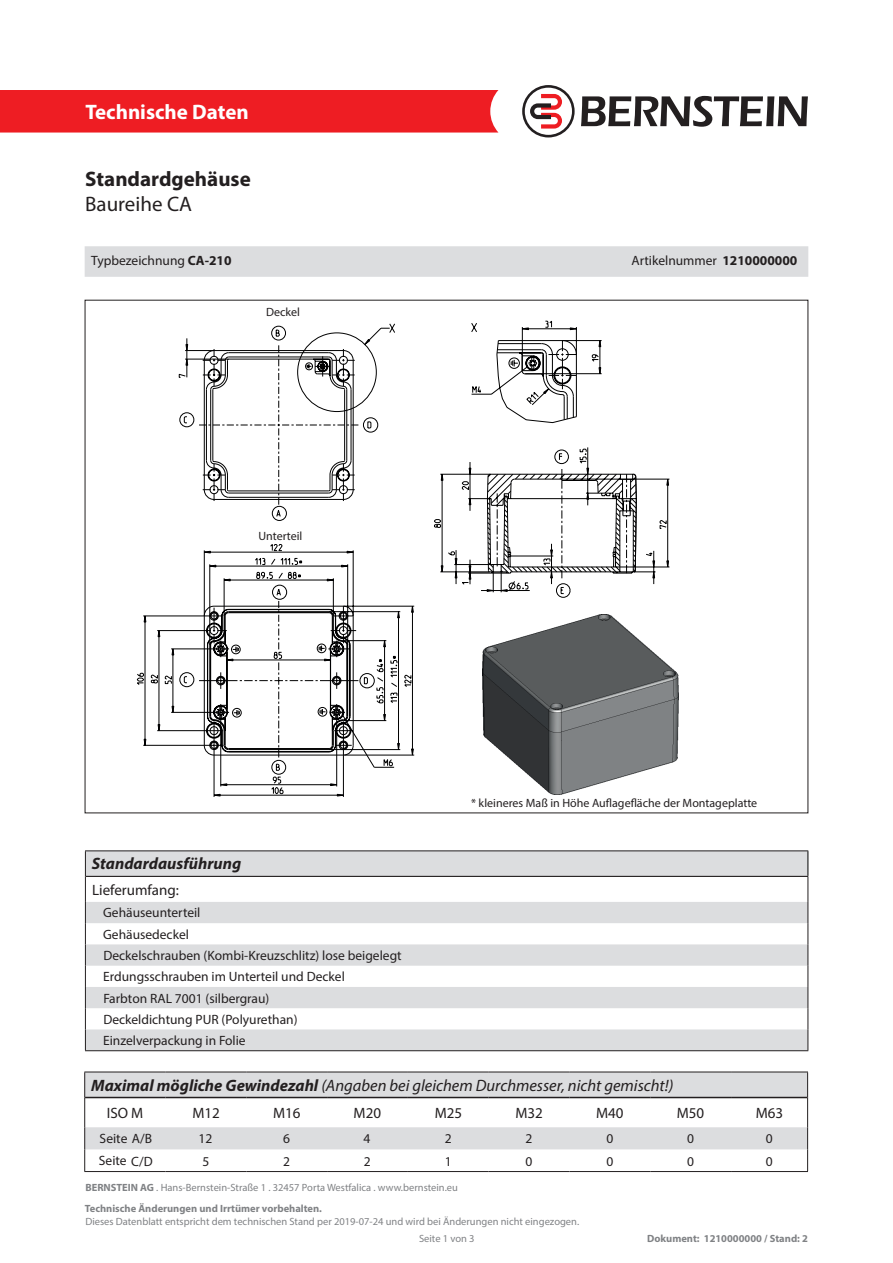
<style>
.page{position:relative;width:893px;height:1263px;background:#fff}
.page>*{position:absolute;margin:0;border:0;box-sizing:border-box;transform-origin:0 0}
.t1{font:700 21px "Myriad Pro";color:#fff}
.t2{font:700 21px "Myriad Pro";color:#231f20}
.t3{font:21px "Myriad Pro";color:#231f20}
.t4{font:italic 16.5px "Myriad Pro";color:#231f20}
.t5{font:italic 700 16.5px "Myriad Pro";color:#231f20}
.t6{font:15px "Myriad Pro";color:#231f20}
.t7{font:13.5px "Myriad Pro";color:#231f20}
.t8{font:12px "Myriad Pro";color:#231f20}
.t9{font:10.5px "Myriad Pro";color:#808285}
.t10{font:700 10.5px "Myriad Pro";color:#808285}
.s1{font-weight:700}
</style>
<div class="page">
<div style="left:0;top:90px;width:498px;height:43px;background:#ee1d23"></div>
<svg style="left:581px;top:96px;width:227px;height:31px"></svg>
<svg style="left:522px;top:85px;width:53px;height:52px"></svg>
<div style="left:85px;top:246px;width:723px;height:31px;background:#dcdddf"></div>
<svg style="left:86px;top:851px;width:721px;height:25px;background:#d7d8da"></svg>
<svg style="left:86px;top:902px;width:721px;height:148px;fill:#dcdddf"></svg>
<hr style="left:85px;top:850px;width:723px;height:1px;background:#231f20">
<svg style="left:85px;top:851px;width:1px;height:199px"></svg>
<hr style="left:85px;top:1050px;width:723px;height:1px;background:#231f20">
<svg style="left:807px;top:851px;width:1px;height:199px"></svg>
<hr style="left:86px;top:876px;width:722px;height:1px;background:#231f20">
<svg style="left:85px;top:1072px;width:722px;height:77px;fill:#dcdddf"></svg>
<hr style="left:85px;top:1097px;width:81px;height:1px;background:#231f20">
<hr style="left:166px;top:1097px;width:80px;height:1px;background:#231f20">
<hr style="left:246px;top:1097px;width:81px;height:1px;background:#231f20">
<hr style="left:327px;top:1097px;width:81px;height:1px;background:#231f20">
<hr style="left:408px;top:1097px;width:81px;height:1px;background:#231f20">
<hr style="left:489px;top:1097px;width:80px;height:1px;background:#231f20">
<hr style="left:569px;top:1097px;width:81px;height:1px;background:#231f20">
<hr style="left:650px;top:1097px;width:81px;height:1px;background:#231f20">
<hr style="left:731px;top:1097px;width:76px;height:1px;background:#231f20">
<svg style="left:807px;top:1072px;width:1px;height:25px"></svg>
<hr style="left:84px;top:1071px;width:82px;height:1px;background:#231f20">
<svg style="left:84px;top:1072px;width:1px;height:25px"></svg>
<hr style="left:166px;top:1071px;width:80px;height:1px;background:#231f20">
<hr style="left:246px;top:1071px;width:81px;height:1px;background:#231f20">
<hr style="left:327px;top:1071px;width:81px;height:1px;background:#231f20">
<hr style="left:408px;top:1071px;width:81px;height:1px;background:#231f20">
<hr style="left:489px;top:1071px;width:80px;height:1px;background:#231f20">
<hr style="left:569px;top:1071px;width:81px;height:1px;background:#231f20">
<hr style="left:650px;top:1071px;width:81px;height:1px;background:#231f20">
<hr style="left:731px;top:1071px;width:77px;height:1px;background:#231f20">
<hr style="left:84px;top:1097px;width:1px;height:30px;background:#231f20">
<hr style="left:807px;top:1097px;width:1px;height:30px;background:#231f20">
<svg style="left:84px;top:1127px;width:1px;height:44px"></svg>
<svg style="left:807px;top:1127px;width:1px;height:44px"></svg>
<hr style="left:84px;top:1171px;width:82px;height:1px;background:#231f20">
<hr style="left:166px;top:1171px;width:80px;height:1px;background:#231f20">
<hr style="left:246px;top:1171px;width:81px;height:1px;background:#231f20">
<hr style="left:327px;top:1171px;width:81px;height:1px;background:#231f20">
<hr style="left:408px;top:1171px;width:81px;height:1px;background:#231f20">
<hr style="left:489px;top:1171px;width:80px;height:1px;background:#231f20">
<hr style="left:569px;top:1171px;width:81px;height:1px;background:#231f20">
<hr style="left:650px;top:1171px;width:81px;height:1px;background:#231f20">
<hr style="left:731px;top:1171px;width:77px;height:1px;background:#231f20">
<svg style="left:136px;top:320px;width:543px;height:477px"></svg>
<svg style="left:204px;top:340px;width:432px;height:416px"></svg>
<svg style="left:204px;top:343px;width:412px;height:380px"></svg>
<svg style="left:218px;top:365px;width:419px;height:350px"></svg>
<p class="t1" style="left:85px;top:98px;width:165px">Technische Daten</p>
<p class="t2" style="left:85px;top:165px;width:167px">Standardgehäuse</p>
<p class="t3" style="left:85px;top:191px;width:108px">Baureihe CA</p>
<p class="t7" style="left:91px;top:252px;width:142px">Typbezeichnung <span class="s1">CA-210</span></p>
<p class="t7" style="left:631px;top:252px;width:167px">Artikelnummer <span class="s1">1210000000</span></p>
<p class="t8" style="left:266px;top:304px;width:35px">Deckel</p>
<p class="t8" style="left:258px;top:529px;width:46px">Unterteil</p>
<p class="t8" style="left:471px;top:796px;width:288px">* kleineres Maß in Höhe Auflagefläche der Montageplatte</p>
<p class="t5" style="left:92px;top:853px;width:151px">Standardausführung</p>
<p class="t6" style="left:92px;top:881px;width:88px">Lieferumfang:</p>
<p class="t7" style="left:103px;top:904px;width:99px">Gehäuseunterteil</p>
<p class="t7" style="left:103px;top:926px;width:87px">Gehäusedeckel</p>
<p class="t7" style="left:103px;top:947px;width:300px">Deckelschrauben (Kombi-Kreuzschlitz) lose beigelegt</p>
<p class="t7" style="left:103px;top:968px;width:243px">Erdungsschrauben im Unterteil und Deckel</p>
<p class="t7" style="left:103px;top:990px;width:168px">Farbton RAL 7001 (silbergrau)</p>
<p class="t7" style="left:103px;top:1011px;width:196px">Deckeldichtung PUR (Polyurethan)</p>
<p class="t7" style="left:103px;top:1032px;width:144px">Einzelverpackung in Folie</p>
<p class="t4" style="left:91px;top:1075px;width:584px"><span class="s1">Maximal mögliche Gewindezahl</span> (Angaben bei gleichem Durchmesser, nicht gemischt!)</p>
<p class="t6" style="left:107px;top:1104px;width:38px">ISO M</p>
<p class="t6" style="left:192px;top:1104px;width:29px">M12</p>
<p class="t6" style="left:273px;top:1104px;width:29px">M16</p>
<p class="t6" style="left:354px;top:1104px;width:29px">M20</p>
<p class="t6" style="left:435px;top:1104px;width:29px">M25</p>
<p class="t6" style="left:515px;top:1104px;width:29px">M32</p>
<p class="t6" style="left:596px;top:1104px;width:29px">M40</p>
<p class="t6" style="left:677px;top:1104px;width:29px">M50</p>
<p class="t6" style="left:756px;top:1104px;width:29px">M63</p>
<p class="t7" style="left:100px;top:1130px;width:54px">Seite A/B</p>
<p class="t7" style="left:198px;top:1130px;width:15px">12</p>
<p class="t7" style="left:283px;top:1130px;width:8px">6</p>
<p class="t7" style="left:364px;top:1130px;width:8px">4</p>
<p class="t7" style="left:445px;top:1130px;width:8px">2</p>
<p class="t7" style="left:525px;top:1130px;width:8px">2</p>
<p class="t7" style="left:606px;top:1130px;width:8px">0</p>
<p class="t7" style="left:687px;top:1130px;width:8px">0</p>
<p class="t7" style="left:766px;top:1130px;width:8px">0</p>
<p class="t7" style="left:99px;top:1152px;width:55px">Seite C/D</p>
<p class="t7" style="left:202px;top:1153px;width:8px">5</p>
<p class="t7" style="left:283px;top:1153px;width:8px">2</p>
<p class="t7" style="left:364px;top:1153px;width:8px">2</p>
<p class="t7" style="left:445px;top:1153px;width:8px">1</p>
<p class="t7" style="left:526px;top:1153px;width:8px">0</p>
<p class="t7" style="left:606px;top:1153px;width:8px">0</p>
<p class="t7" style="left:687px;top:1153px;width:8px">0</p>
<p class="t7" style="left:766px;top:1153px;width:8px">0</p>
<p class="t9" style="left:85px;top:1181px;width:374px"><span class="s1">BERNSTEIN AG</span> . Hans-Bernstein-Straße 1 . 32457 Porta Westfalica . www.bernstein.eu</p>
<p class="t10" style="left:85px;top:1201px;width:239px">Technische Änderungen und Irrtümer vorbehalten.</p>
<p class="t9" style="left:85px;top:1214px;width:495px">Dieses Datenblatt entspricht dem technischen Stand per 2019-07-24 und wird bei Änderungen nicht eingezogen.</p>
<p class="t9" style="left:419px;top:1232px;width:57px">Seite 1 von 3</p>
<p class="t10" style="left:647px;top:1231px;width:162px">Dokument: 1210000000 / Stand: 2</p>
</div>
